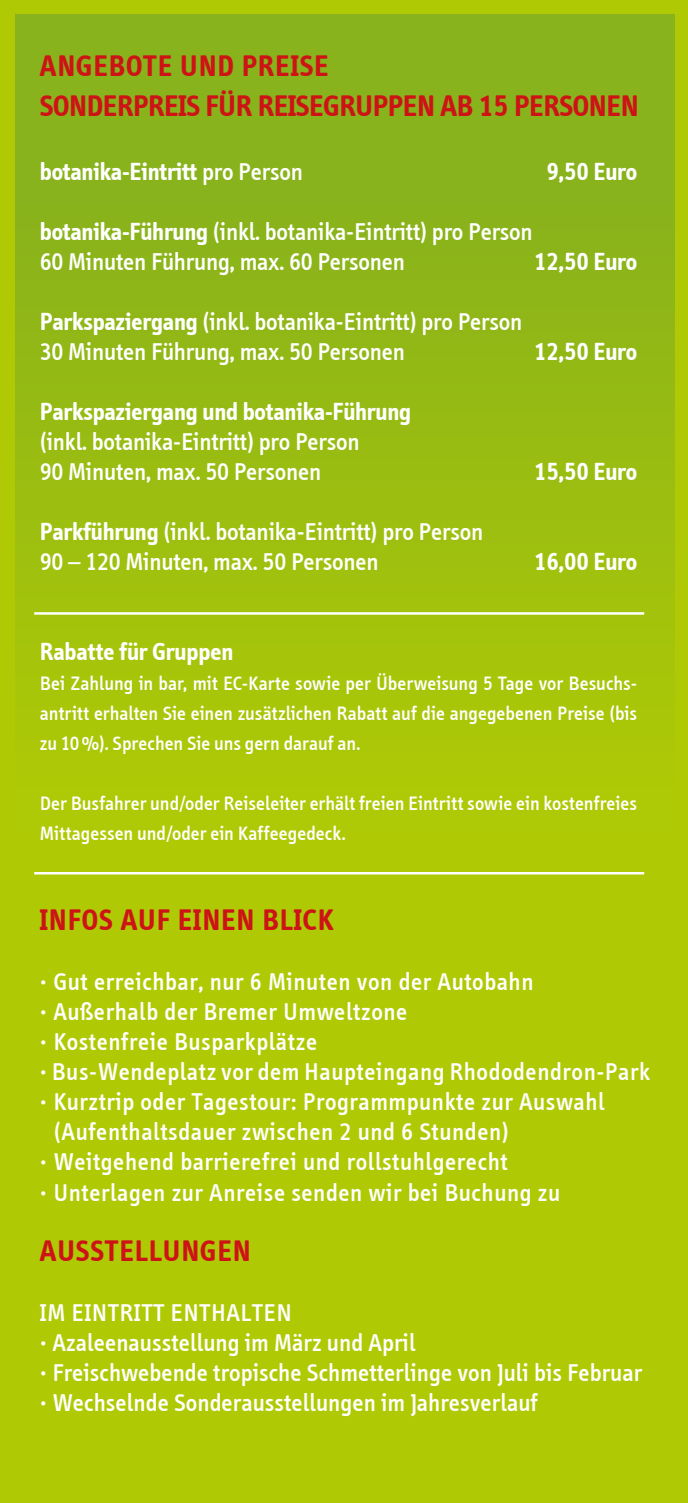
<style>
.page{position:relative;width:688px;height:1503px;background:#fff}
.page>*{position:absolute;margin:0;border:0;box-sizing:border-box;transform-origin:0 0}
.t1{font:700 30px/40px "Info";color:#cd1316}
.t2{font:700 30px "Info";letter-spacing:.04em;color:#cd1316}
.t3{font:500 25px/30px "Info";letter-spacing:.01em;color:#fff}
.t4{font:500 25px "Info";letter-spacing:.03em;color:#fff}
.t5{font:700 25px "Info";color:#fff}
.t6{font:500 20px/30px "Info";letter-spacing:.01em;color:#fff;text-align:justify}
.s1{font-weight:500}
.s2{font-weight:700}
</style>
<div class="page">
<div style="left:0;top:0;width:687px;height:1502px;background:#afca05"></div>
<div style="left:15px;top:14px;width:659px;height:817px;background:linear-gradient(to bottom,#82af20,#aec906)"></div>
<hr style="left:34px;top:612px;width:610px;height:2px;background:#fff">
<hr style="left:34px;top:872px;width:610px;height:2px;background:#fff">
<p class="t1" style="left:40px;top:46px;width:599px">ANGEBOTE UND PREISE<br>SONDERPREIS FÜR REISEGRUPPEN AB 15 PERSONEN</p>
<p class="t5" style="left:40px;top:157px;width:264px">botanika-Eintritt <span class="s1">pro Person</span></p>
<p class="t3" style="left:40px;top:217px;width:494px"><span class="s2">botanika-Führung</span> (inkl. botanika-Eintritt) pro Person<br>60 Minuten Führung, max. 60 Personen</p>
<p class="t3" style="left:40px;top:307px;width:483px"><span class="s2">Parkspaziergang</span> (inkl. botanika-Eintritt) pro Person<br>30 Minuten Führung, max. 50 Personen</p>
<p class="t5" style="left:40px;top:397px;width:372px">Parkspaziergang und botanika-Führung</p>
<p class="t3" style="left:40px;top:427px;width:321px">(inkl. botanika-Eintritt) pro Person<br>90 Minuten, max. 50 Personen</p>
<p class="t3" style="left:40px;top:517px;width:444px"><span class="s2">Parkführung</span> (inkl. botanika-Eintritt) pro Person<br>90 – 120 Minuten, max. 50 Personen</p>
<p class="t5" style="left:546px;top:157px;width:92px">9,50 Euro</p>
<p class="t5" style="left:534px;top:247px;width:104px">12,50 Euro</p>
<p class="t5" style="left:534px;top:337px;width:104px">12,50 Euro</p>
<p class="t5" style="left:534px;top:457px;width:104px">15,50 Euro</p>
<p class="t5" style="left:534px;top:547px;width:104px">16,00 Euro</p>
<p class="t5" style="left:40px;top:637px;width:195px">Rabatte für Gruppen</p>
<p class="t6" style="left:40px;top:668px;width:598px">Bei Zahlung in bar, mit EC-Karte sowie per Überweisung 5 Tage vor Besuchs&shy;antritt erhalten Sie einen zusätzlichen Rabatt auf die angegebenen Preise (bis zu 10%). Sprechen Sie uns gern darauf an.</p>
<p class="t6" style="left:40px;top:788px;width:598px">Der Busfahrer und/oder Reiseleiter erhält freien Eintritt sowie ein kostenfreies<br>Mittagessen und/oder ein Kaffeegedeck.</p>
<p class="t2" style="left:40px;top:903px;width:294px">INFOS AUF EINEN BLICK</p>
<p class="t4" style="left:40px;top:967px;width:495px">· Gut erreichbar, nur 6 Minuten von der Autobahn</p>
<p class="t4" style="left:40px;top:997px;width:368px">· Außerhalb der Bremer Umweltzone</p>
<p class="t4" style="left:40px;top:1027px;width:278px">· Kostenfreie Busparkplätze</p>
<p class="t4" style="left:40px;top:1057px;width:611px">· Bus-Wendeplatz vor dem Haupteingang Rhododendron-Park</p>
<p class="t4" style="left:40px;top:1087px;width:566px">· Kurztrip oder Tagestour: Programmpunkte zur Auswahl</p>
<p class="t4" style="left:54px;top:1117px;width:456px">(Aufenthaltsdauer zwischen 2 und 6 Stunden)</p>
<p class="t4" style="left:40px;top:1147px;width:469px">· Weitgehend barrierefrei und rollstuhlgerecht</p>
<p class="t4" style="left:40px;top:1177px;width:521px">· Unterlagen zur Anreise senden wir bei Buchung zu</p>
<p class="t2" style="left:40px;top:1233px;width:212px">AUSSTELLUNGEN</p>
<p class="t3" style="left:40px;top:1297px;width:603px">IM EINTRITT ENTHALTEN<br>· Azaleenausstellung im März und April<br>· Freischwebende tropische Schmetterlinge von Juli bis Februar · Wechselnde Sonderausstellungen im Jahresverlauf</p>
</div>
